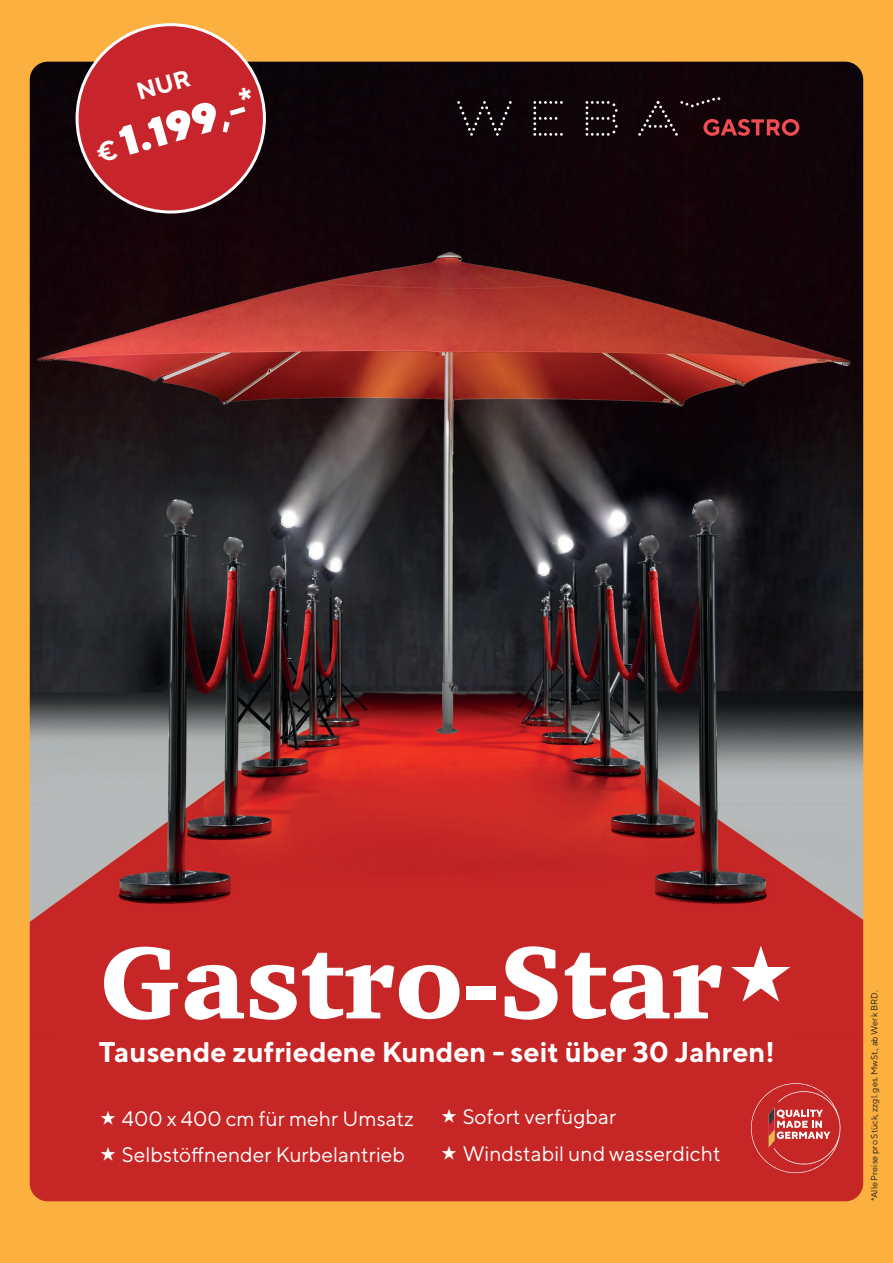
<style>
.page{position:relative;width:893px;height:1263px;background:#fbb03f}
.page>*{position:absolute;margin:0;border:0;box-sizing:border-box;transform-origin:0 0}
.t1{font:900 105.3px "Charter IT Cby BT";color:#fff}
.t2{font:900 41.4px "TT Norms";color:#fff}
.t3{font:700 28.5px "TT Norms";color:#fff}
.t4{font:21px "TT Norms";color:#fff}
.t5{font:9px "TT Norms";color:#231f20}
.s1{font-weight:700;font-size:27px}
.s2{font-weight:700}
</style>
<div class="page">
<img style="left:30px;top:62px;width:833px;height:1139px">
<div style="left:77px;top:25px;width:187px;height:187px;background:#c8242b;border-radius:50%"></div>
<svg style="left:586px;top:101px;width:32px;height:35px"></svg>
<svg style="left:457px;top:101px;width:55px;height:35px"></svg>
<svg style="left:533px;top:101px;width:30px;height:35px"></svg>
<svg style="left:638px;top:97px;width:161px;height:39px"></svg>
<svg style="left:751px;top:1083px;width:89px;height:90px"></svg>
<div style="left:731px;top:944px;width:59px;height:58px;background:#c72626"></div>
<svg style="left:101px;top:1110px;width:14px;height:14px"></svg>
<svg style="left:442px;top:1109px;width:14px;height:14px"></svg>
<svg style="left:101px;top:1147px;width:14px;height:14px"></svg>
<svg style="left:442px;top:1146px;width:14px;height:14px"></svg>
<h2 class="t2" style="left:88px;top:123px;width:167px;rotate:-16deg"><span class="s1">€</span> 1.199<span class="s2">,-</span><sup>*</sup></h2>
<h1 class="t1" style="left:100px;top:917px;width:624px">Gastro-Star</h1>
<h3 class="t3" style="left:99px;top:1034px;width:678px">Tausende zufriedene Kunden - seit über 30 Jahren!</h3>
<p class="t4" style="left:122px;top:1105px;width:294px">400 x 400 cm für mehr Umsatz</p>
<p class="t4" style="left:463px;top:1104px;width:155px">Sofort verfügbar</p>
<p class="t4" style="left:122px;top:1142px;width:285px">Selbstöffnender Kurbelantrieb</p>
<p class="t4" style="left:463px;top:1141px;width:259px">Windstabil und wasserdicht</p>
<p class="t5" style="left:869px;top:1201px;width:212px;rotate:-90deg">*Alle Preise pro Stück, zzgl. ges. MwSt., ab Werk BRD.</p>
</div>
